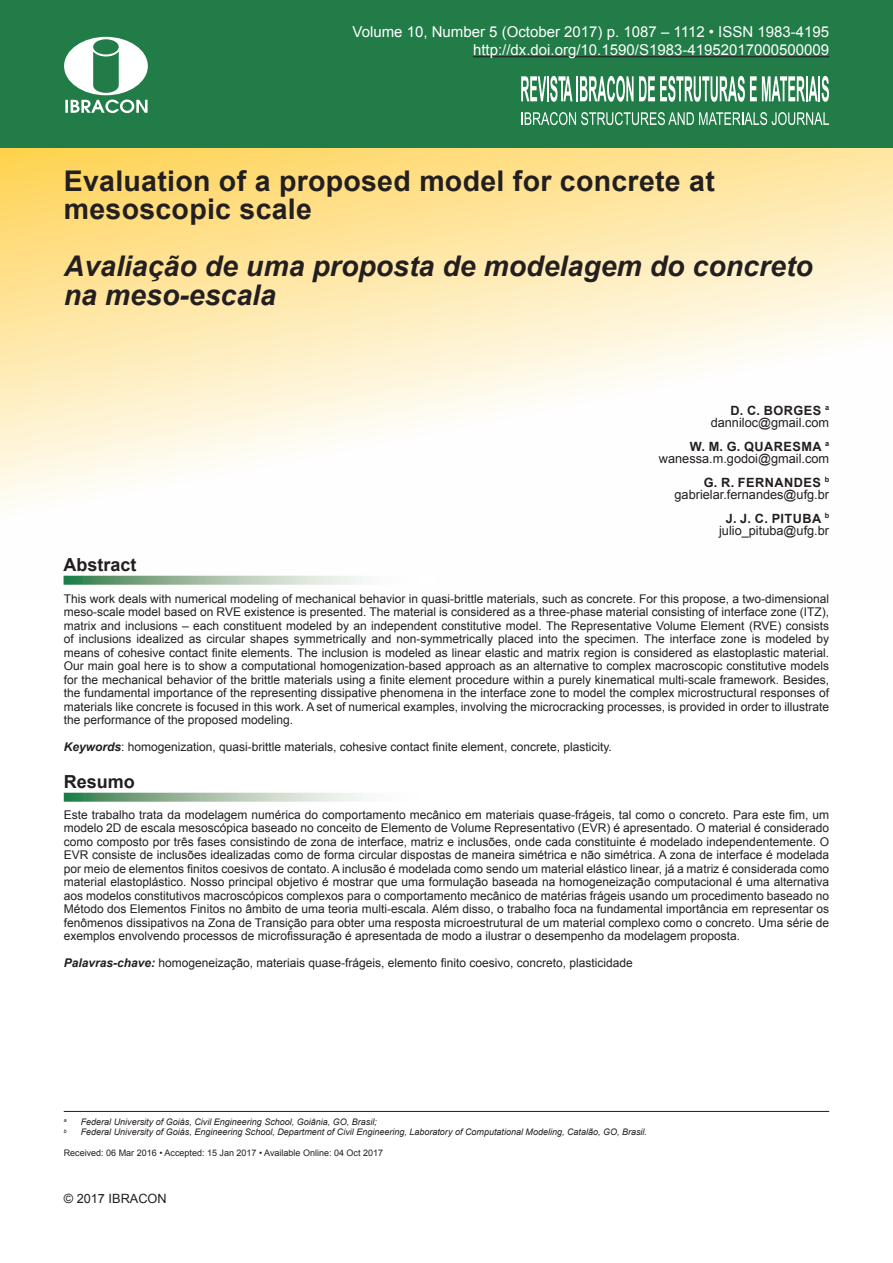
<style>
.page{position:relative;width:893px;height:1263px;background:#fff}
.page>*{position:absolute;margin:0;border:0;box-sizing:border-box;transform-origin:0 0}
.t1{font:italic 700 28.5px/28.5px "Arial";color:#231f20}
.t2{font:700 28.5px/28.5px "Arial";letter-spacing:.01em;color:#231f20}
.t3{font:700 18px "Arial";color:#231f20}
.t4{font:15px/18px "Arial";color:#fff;text-align:right}
.t5{font:12.75px/12px "Arial";color:#231f20;text-align:right}
.t6{font:12px/13.5px "Arial";color:#231f20;text-align:justify}
.t7{font:italic 9px "Arial";color:#231f20}
.t8{font:9px "Arial";color:#231f20}
.t9{font:italic 5.25px "Arial";color:#231f20}
.s1{font-weight:700}
.s2{font-weight:700;font-style:italic}
</style>
<div class="page">
<svg style="left:0;top:148px;width:893px;height:437px"></svg>
<div style="left:0;top:0;width:893px;height:148px;background:#217c47"></div>
<svg style="left:64px;top:37px;width:84px;height:76px"></svg>
<svg style="left:521px;top:76px;width:51px;height:26px"></svg>
<hr style="left:576px;top:76px;width:2px;height:25px;background:#fff">
<svg style="left:580px;top:76px;width:249px;height:26px"></svg>
<svg style="left:521px;top:112px;width:308px;height:13px"></svg>
<hr style="left:473px;top:56px;width:356px;height:1px;background:#231f20">
<hr style="left:64px;top:1111px;width:765px;height:1px;background:#231f20">
<svg style="left:64px;top:576px;width:372px;height:9px"></svg>
<svg style="left:64px;top:793px;width:299px;height:9px;background:#a5c1a9"></svg>
<p class="t4" style="left:352px;top:23px;width:478px">Volume 10, Number 5 (October 2017) p. 1087 – 1112 • ISSN 1983-4195 http://dx.doi.org/10.1590/S1983-41952017000500009</p>
<h1 class="t2" style="left:64px;top:167px;width:653px">Evaluation of a proposed model for concrete at mesoscopic scale</h1>
<h1 class="t1" style="left:64px;top:253px;width:751px">Avaliação de uma proposta de modelagem do concreto na meso-escala</h1>
<h2 class="t3" style="left:64px;top:552px;width:75px">Abstract</h2>
<p class="t5" style="left:711px;top:404px;width:120px"><span class="s1">D. C. BORGES</span> <sup>a </sup>danniloc@gmail.com</p>
<p class="t5" style="left:659px;top:440px;width:172px"><span class="s1">W. M. G. QUARESMA</span> <sup>a </sup>wanessa.m.godoi@gmail.com</p>
<p class="t5" style="left:674px;top:476px;width:156px"><span class="s1">G. R. FERNANDES</span> <sup>b </sup>gabrielar.fernandes@ufg.br</p>
<p class="t5" style="left:719px;top:512px;width:112px;text-align:center"><span class="s1">J. J. C. PITUBA</span> <sup>b </sup>julio_pituba@ufg.br</p>
<p class="t6" style="left:64px;top:592px;width:767px">This work deals with numerical modeling of mechanical behavior in quasi-brittle materials, such as concrete. For this propose, a two-dimensional meso-scale model based on RVE existence is presented. The material is considered as a three-phase material consisting of interface zone (ITZ), matrix and inclusions – each constituent modeled by an independent constitutive model. The Representative Volume Element (RVE) consists of inclusions idealized as circular shapes symmetrically and non-symmetrically placed into the specimen. The interface zone is modeled by means of cohesive contact finite elements. The inclusion is modeled as linear elastic and matrix region is considered as elastoplastic material.<br>Our main goal here is to show a computational homogenization-based approach as an alternative to complex macroscopic constitutive models for the mechanical behavior of the brittle materials using a finite element procedure within a purely kinematical multi-scale framework. Besides, the fundamental importance of the representing dissipative phenomena in the interface zone to model the complex microstructural responses of materials like concrete is focused in this work. A set of numerical examples, involving the microcracking processes, is provided in order to illustrate the performance of the proposed modeling.</p>
<p class="t6" style="left:64px;top:740px;width:550px"><span class="s2">Keywords</span>: homogenization, quasi-brittle materials, cohesive contact finite element, concrete, plasticity.</p>
<h2 class="t3" style="left:64px;top:769px;width:73px">Resumo</h2>
<p class="t6" style="left:64px;top:808px;width:767px">Este trabalho trata da modelagem numérica do comportamento mecânico em materiais quase-frágeis, tal como o concreto. Para este fim, um modelo 2D de escala mesoscópica baseado no conceito de Elemento de Volume Representativo (EVR) é apresentado. O material é considerado como composto por três fases consistindo de zona de interface, matriz e inclusões, onde cada constituinte é modelado independentemente. O EVR consiste de inclusões idealizadas como de forma circular dispostas de maneira simétrica e não simétrica. A zona de interface é modelada por meio de elementos finitos coesivos de contato. A inclusão é modelada como sendo um material elástico linear, já a matriz é considerada como material elastoplástico. Nosso principal objetivo é mostrar que uma formulação baseada na homogeneização computacional é uma alternativa aos modelos constitutivos macroscópicos complexos para o comportamento mecânico de matérias frágeis usando um procedimento baseado no Método dos Elementos Finitos no âmbito de uma teoria multi-escala. Além disso, o trabalho foca na fundamental importância em representar os fenômenos dissipativos na Zona de Transição para obter uma resposta microestrutural de um material complexo como o concreto. Uma série de exemplos envolvendo processos de microfissuração é apresentada de modo a ilustrar o desempenho da modelagem proposta.</p>
<p class="t6" style="left:64px;top:956px;width:570px"><span class="s2">Palavras-chave:</span> homogeneização, materiais quase-frágeis, elemento finito coesivo, concreto, plasticidade</p>
<p class="t9" style="left:64px;top:1117px;width:4px">a</p>
<p class="t7" style="left:81px;top:1116px;width:298px">Federal University of Goiás, Civil Engineering School, Goiânia, GO, Brasil;</p>
<p class="t9" style="left:64px;top:1127px;width:4px">b</p>
<p class="t7" style="left:81px;top:1126px;width:568px">Federal University of Goiás, Engineering School, Department of Civil Engineering, Laboratory of Computational Modeling, Catalão, GO, Brasil.</p>
<p class="t8" style="left:64px;top:1147px;width:321px">Received: 06 Mar 2016 • Accepted: 15 Jan 2017 • Available Online: 04 Oct 2017</p>
<p class="t5" style="left:64px;top:1192px;width:104px">© 2017 IBRACON</p>
</div>
